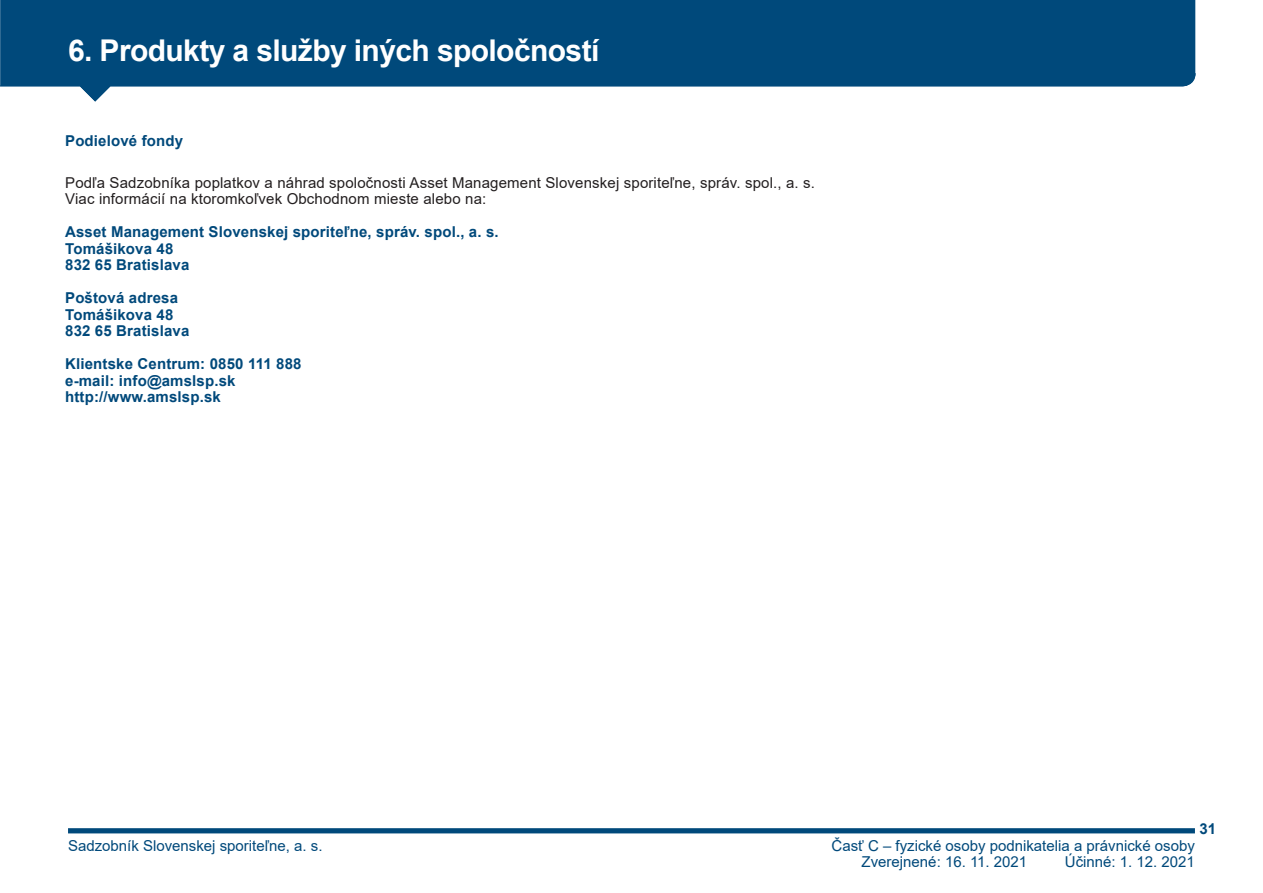
<style>
.page{position:relative;width:1263px;height:893px;background:#fff}
.page>*{position:absolute;margin:0;border:0;box-sizing:border-box;transform-origin:0 0}
.t1{font:700 30px "Arial";letter-spacing:-.02em;color:#fff}
.t2{font:700 15px/16.5px "Arial";letter-spacing:.01em;color:#00497b}
.t3{font:15px/16.5px "Arial";letter-spacing:.01em;color:#231f20}
.t4{font:15px/16.2px "Arial";color:#00497b}
</style>
<div class="page">
<div style="left:0;top:0;width:1195px;height:73px;background:#00497b"></div>
<div style="left:68px;top:828px;width:1127px;height:5px;background:#00497b"></div>
<svg style="left:0;top:73px;width:1195px;height:29px"></svg>
<h1 class="t1" style="left:68px;top:29px;width:533px">6. Produkty a služby iných spoločností</h1>
<p class="t2" style="left:65px;top:133px;width:119px">Podielové fondy</p>
<p class="t3" style="left:65px;top:174px;width:751px">Podľa Sadzobníka poplatkov a náhrad spoločnosti Asset Management Slovenskej sporiteľne, správ. spol., a. s.<br>Viac informácií na ktoromkoľvek Obchodnom mieste alebo na:</p>
<p class="t2" style="left:65px;top:224px;width:435px">Asset Management Slovenskej sporiteľne, správ. spol., a. s.<br>Tomášikova 48<br>832 65 Bratislava</p>
<p class="t2" style="left:65px;top:290px;width:126px">Poštová adresa<br>Tomášikova 48<br>832 65 Bratislava</p>
<p class="t2" style="left:65px;top:356px;width:238px">Klientske Centrum: 0850 111 888 e-mail: info@amslsp.sk http://www.amslsp.sk</p>
<p class="t2" style="left:1199px;top:820px;width:18px">31</p>
<p class="t4" style="left:68px;top:837px;width:256px">Sadzobník Slovenskej sporiteľne, a. s.</p>
<p class="t4" style="left:862px;top:837px;width:335px;text-indent:-30px">Časť C – fyzické osoby podnikatelia a právnické osoby<br>Zverejnené: 16. 11. 2021</p>
<p class="t4" style="left:1065px;top:853px;width:132px">Účinné: 1. 12. 2021</p>
</div>
